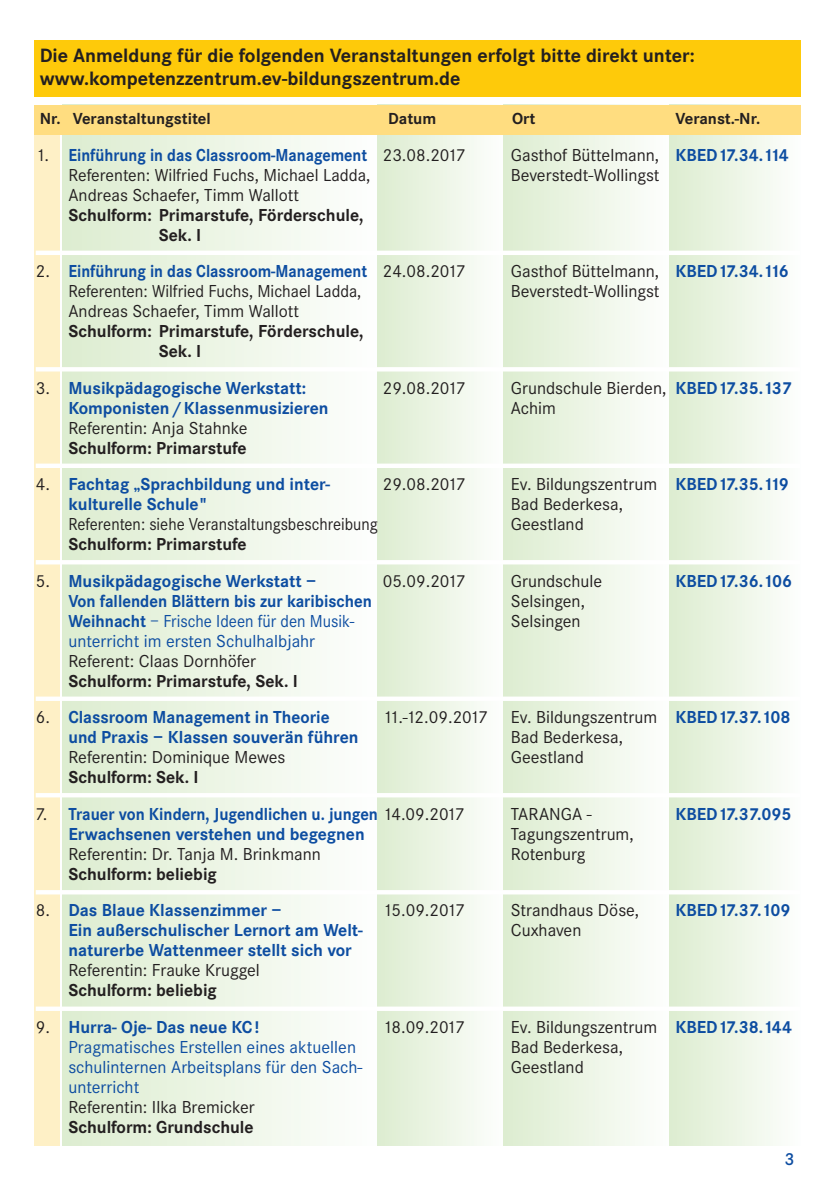
<style>
.page{position:relative;width:840px;height:1191px;background:#fff}
.page>*{position:absolute;margin:0;border:0;box-sizing:border-box;transform-origin:0 0}
.t1{font:700 20px/23px "Corporate S";color:#231f20}
.t2{font:18px "Corporate S";color:#231f20}
.t3{font:700 18px "Corporate S";color:#0d4da1}
.t4{font:700 18px/20px "Corporate S";color:#231f20}
.t5{font:18px "Corporate S";color:#0d4da1}
.t6{font:700 18px "Corporate S";color:#0d4da1;scale:.9 1}
.t7{font:700 18px "Corporate S";color:#0d4da1;scale:.96 1}
.t8{font:700 18px "Corporate S";color:#0d4da1;scale:.92 1}
.t9{font:18px "Corporate S";color:#231f20;scale:.92 1}
.t10{font:18px "Corporate S";color:#231f20;scale:.95 1}
.t11{font:700 18px "Corporate S";color:#0d4da1;scale:.93 1}
.t12{font:18px "Corporate S";color:#0d4da1;scale:.93 1}
.t13{font:18px "Corporate S";letter-spacing:-.05em;color:#231f20}
.t14{font:600 18px "Corporate S";color:#0d4da1}
.t15{font:700 16.6px "Corporate S";color:#231f20}
.s1{font-weight:400;color:#231f20}
.s2{font-weight:700;color:#0d4da1}
.s3{font-weight:700}
</style>
<div class="page">
<div style="left:34px;top:105px;width:26px;height:1040px;background:#fef0c6"></div>
<div style="left:62px;top:105px;width:315px;height:1040px;background:linear-gradient(to right,#ddeccf,#fdfefd)"></div>
<div style="left:377px;top:105px;width:126px;height:1040px;background:linear-gradient(to right,#ddecd0,#fdfefc)"></div>
<div style="left:503px;top:105px;width:166px;height:1040px;background:linear-gradient(to right,#ddecd0,#fdfefc)"></div>
<div style="left:669px;top:105px;width:130px;height:1040px;background:linear-gradient(to right,#ddecd0,#fcfefc)"></div>
<div style="left:34px;top:105px;width:765px;height:29px;background:#ffdd80"></div>
<hr style="left:36px;top:251px;width:763px;height:4px;background:#fff">
<hr style="left:36px;top:367px;width:763px;height:4px;background:#fff">
<div style="left:36px;top:463px;width:763px;height:5px;background:#fff"></div>
<hr style="left:36px;top:560px;width:763px;height:4px;background:#fff">
<div style="left:36px;top:696px;width:763px;height:5px;background:#fff"></div>
<hr style="left:36px;top:793px;width:763px;height:4px;background:#fff">
<hr style="left:36px;top:890px;width:763px;height:4px;background:#fff">
<div style="left:36px;top:1006px;width:763px;height:5px;background:#fff"></div>
<div style="left:34px;top:40px;width:765px;height:56px;background:#feca0a"></div>
<p class="t1" style="left:40px;top:43px;width:656px">Die Anmeldung für die folgenden Veranstaltungen erfolgt bitte direkt unter: www.kompetenzzentrum.ev-bildungszentrum.de</p>
<p class="t15" style="left:40px;top:108px;width:172px">Nr. Veranstaltungstitel</p>
<p class="t15" style="left:388px;top:108px;width:50px">Datum</p>
<p class="t15" style="left:511px;top:108px;width:25px">Ort</p>
<p class="t15" style="left:675px;top:108px;width:86px">Veranst.-Nr.</p>
<p class="t6" style="left:36px;top:144px;width:479px"><span class="s1">1.</span> Einführung in das Classroom-Management <span class="s1">23.08.2017</span></p>
<p class="t2" style="left:510px;top:144px;width:279px">Gasthof Büttelmann, <span class="s2">KBED17.34.114</span></p>
<p class="t2" style="left:68px;top:164px;width:303px">Referenten: Wilfried Fuchs, Michael Ladda,</p>
<p class="t2" style="left:510px;top:164px;width:150px">Beverstedt-Wollingst</p>
<p class="t2" style="left:68px;top:184px;width:232px">Andreas Schaefer, Timm Wallott</p>
<p class="t4" style="left:159px;top:205px;width:206px;text-indent:-90px">Schulform: Primarstufe, Förderschule,<br>Sek. I</p>
<p class="t6" style="left:36px;top:261px;width:479px"><span class="s1">2.</span> Einführung in das Classroom-Management <span class="s1">24.08.2017</span></p>
<p class="t2" style="left:510px;top:261px;width:279px">Gasthof Büttelmann, <span class="s2">KBED17.34.116</span></p>
<p class="t10" style="left:68px;top:281px;width:309px">Referenten: Wilfried Fuchs, Michael Ladda,</p>
<p class="t2" style="left:510px;top:281px;width:150px">Beverstedt-Wollingst</p>
<p class="t2" style="left:68px;top:301px;width:232px">Andreas Schaefer, Timm Wallott</p>
<p class="t4" style="left:159px;top:321px;width:206px;text-indent:-90px">Schulform: Primarstufe, Förderschule,<br>Sek. I</p>
<p class="t3" style="left:36px;top:377px;width:272px"><span class="s1">3.</span> Musikpädagogische Werkstatt:</p>
<p class="t2" style="left:382px;top:377px;width:85px">29.08.2017</p>
<p class="t2" style="left:510px;top:377px;width:282px">Grundschule Bierden, <span class="s2">KBED17.35.137</span></p>
<p class="t3" style="left:68px;top:397px;width:261px">Komponisten/Klassenmusizieren</p>
<p class="t2" style="left:510px;top:397px;width:47px">Achim</p>
<p class="t2" style="left:68px;top:417px;width:180px">Referentin: Anja Stahnke</p>
<p class="t4" style="left:68px;top:438px;width:179px">Schulform: Primarstufe</p>
<p class="t3" style="left:36px;top:473px;width:295px"><span class="s1">4.</span> Fachtag „Sprachbildung und inter-</p>
<p class="t2" style="left:382px;top:473px;width:85px">29.08.2017</p>
<p class="t2" style="left:510px;top:473px;width:279px">Ev. Bildungszentrum <span class="s2">KBED17.35.119</span></p>
<p class="t3" style="left:68px;top:493px;width:140px">kulturelle Schule"</p>
<p class="t2" style="left:510px;top:493px;width:113px">Bad Bederkesa,</p>
<p class="t9" style="left:68px;top:513px;width:337px">Referenten: siehe Veranstaltungsbeschreibung</p>
<p class="t2" style="left:510px;top:513px;width:74px">Geestland</p>
<p class="t4" style="left:68px;top:534px;width:179px">Schulform: Primarstufe</p>
<p class="t3" style="left:36px;top:570px;width:282px"><span class="s1">5.</span> Musikpädagogische Werkstatt –</p>
<p class="t2" style="left:382px;top:570px;width:85px">05.09.2017</p>
<p class="t2" style="left:510px;top:570px;width:93px">Grundschule</p>
<p class="t3" style="left:675px;top:570px;width:118px">KBED17.36.106</p>
<p class="t11" style="left:68px;top:590px;width:328px">Von fallenden Blättern bis zur karibischen</p>
<p class="t2" style="left:510px;top:590px;width:76px">Selsingen,</p>
<p class="t12" style="left:68px;top:610px;width:309px"><span class="s3">Weihnacht</span> – Frische Ideen für den Musik-</p>
<p class="t2" style="left:510px;top:610px;width:71px">Selsingen</p>
<p class="t5" style="left:68px;top:630px;width:248px">unterricht im ersten Schulhalbjahr</p>
<p class="t2" style="left:68px;top:650px;width:189px">Referent: Claas Dornhöfer</p>
<p class="t4" style="left:68px;top:670px;width:231px">Schulform: Primarstufe, Sek. I</p>
<p class="t7" style="left:36px;top:706px;width:307px"><span class="s1">6.</span> Classroom Management in Theorie</p>
<p class="t13" style="left:382px;top:706px;width:107px">11.-12.09.2017</p>
<p class="t2" style="left:510px;top:706px;width:281px">Ev. Bildungszentrum <span class="s2">KBED17.37.108</span></p>
<p class="t7" style="left:68px;top:726px;width:303px">und Praxis – Klassen souverän führen</p>
<p class="t2" style="left:510px;top:726px;width:113px">Bad Bederkesa,</p>
<p class="t2" style="left:68px;top:746px;width:218px">Referentin: Dominique Mewes</p>
<p class="t2" style="left:510px;top:746px;width:74px">Geestland</p>
<p class="t4" style="left:68px;top:767px;width:132px">Schulform: Sek. I</p>
<p class="t8" style="left:36px;top:803px;width:467px"><span class="s1">7.</span> Trauer von Kindern, Jugendlichen u. jungen <span class="s1">14.09.2017</span></p>
<p class="t2" style="left:510px;top:803px;width:82px">TARANGA -</p>
<p class="t3" style="left:675px;top:803px;width:118px">KBED17.37.095</p>
<p class="t3" style="left:68px;top:823px;width:297px">Erwachsenen verstehen und begegnen</p>
<p class="t2" style="left:510px;top:823px;width:124px">Tagungszentrum,</p>
<p class="t2" style="left:68px;top:843px;width:254px">Referentin: Dr. Tanja M. Brinkmann</p>
<p class="t2" style="left:510px;top:843px;width:76px">Rotenburg</p>
<p class="t4" style="left:68px;top:863px;width:150px">Schulform: beliebig</p>
<p class="t3" style="left:36px;top:899px;width:247px"><span class="s1">8.</span> Das Blaue Klassenzimmer –</p>
<p class="t2" style="left:382px;top:899px;width:84px">15.09.2017</p>
<p class="t2" style="left:510px;top:899px;width:130px">Strandhaus Döse,</p>
<p class="t3" style="left:675px;top:899px;width:116px">KBED17.37.109</p>
<p class="t3" style="left:68px;top:919px;width:296px">Ein außerschulischer Lernort am Welt-</p>
<p class="t2" style="left:510px;top:919px;width:72px">Cuxhaven</p>
<p class="t3" style="left:68px;top:939px;width:285px">naturerbe Wattenmeer stellt sich vor</p>
<p class="t2" style="left:68px;top:959px;width:193px">Referentin: Frauke Kruggel</p>
<p class="t4" style="left:68px;top:980px;width:150px">Schulform: beliebig</p>
<p class="t3" style="left:36px;top:1016px;width:225px"><span class="s1">9.</span> Hurra- Oje- Das neue KC!</p>
<p class="t2" style="left:382px;top:1016px;width:84px">18.09.2017</p>
<p class="t2" style="left:510px;top:1016px;width:282px">Ev. Bildungszentrum <span class="s2">KBED17.38.144</span></p>
<p class="t5" style="left:68px;top:1036px;width:289px">Pragmatisches Erstellen eines aktuellen</p>
<p class="t2" style="left:510px;top:1036px;width:113px">Bad Bederkesa,</p>
<p class="t5" style="left:68px;top:1056px;width:295px">schulinternen Arbeitsplans für den Sach-</p>
<p class="t2" style="left:510px;top:1056px;width:74px">Geestland</p>
<p class="t5" style="left:68px;top:1076px;width:72px">unterricht</p>
<p class="t2" style="left:68px;top:1096px;width:188px">Referentin: Ilka Bremicker</p>
<p class="t4" style="left:68px;top:1116px;width:187px">Schulform: Grundschule</p>
<p class="t14" style="left:784px;top:1148px;width:11px">3</p>
</div>
